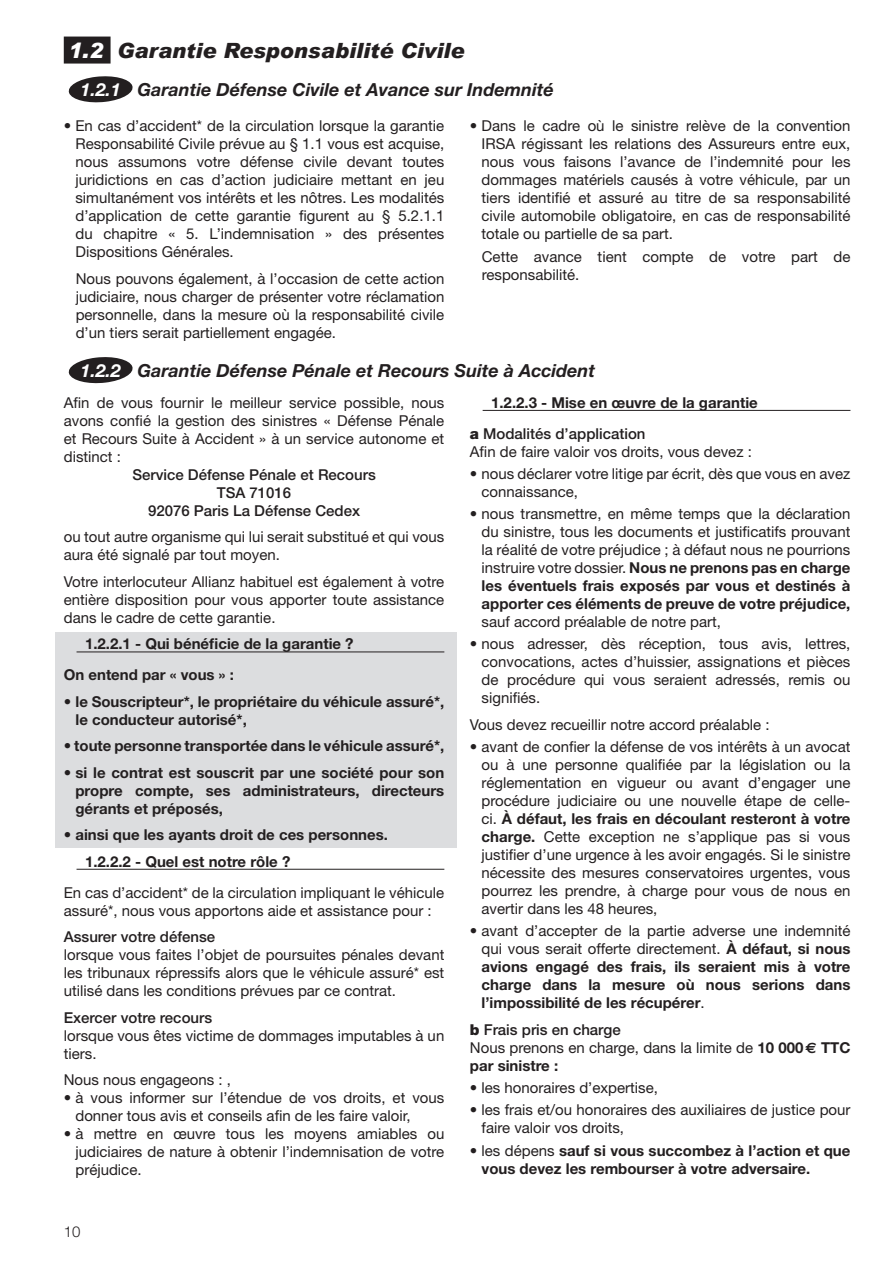
<style>
.page{position:relative;width:893px;height:1263px;background:#fff}
.page>*{position:absolute;margin:0;border:0;box-sizing:border-box;transform-origin:0 0}
.t1{font:italic 900 21px "Arial";color:#231f20}
.t2{font:italic 700 18px "Helvetica Neue";color:#231f20}
.t3{font:15px/18px "Helvetica Neue";color:#231f20;text-align:justify}
.t4{font:700 15px/18px "Helvetica Neue";color:#231f20}
.t5{font:500 15px/18px "Helvetica Neue";color:#231f20;text-align:center}
.t6{font:300 15px "Helvetica Neue";color:#231f20}
.s1{color:#fff}
.s2{font-weight:900}
.s3{font-weight:500}
.s4{font-weight:700}
.s5{font-weight:400}
.s6{font-family:"Euro Sans";font-weight:700}
</style>
<div class="page">
<div style="left:55px;top:632px;width:402px;height:216px;background:#dcdddf"></div>
<div style="left:64px;top:37px;width:47px;height:27px;background:#231f20"></div>
<svg style="left:68px;top:76px;width:65px;height:27px"></svg>
<svg style="left:68px;top:357px;width:65px;height:27px"></svg>
<hr style="left:77px;top:651px;width:367px;height:1px;background:#231f20">
<hr style="left:77px;top:869px;width:367px;height:1px;background:#231f20">
<hr style="left:483px;top:410px;width:367px;height:1px;background:#231f20">
<h1 class="t1" style="left:68px;top:37px;width:398px"><span class="s1">1.2</span> Garantie Responsabilité Civile</h1>
<p class="t2" style="left:81px;top:79px;width:475px"><span class="s1">1.2.1</span> Garantie Défense Civile et Avance sur Indemnité</p>
<p class="t3" style="left:75px;top:117px;width:370px;text-indent:-12px">• En cas d’accident* de la circulation lorsque la garantie Responsabilité Civile prévue au § 1.1 vous est acquise, nous assumons votre défense civile devant toutes juridictions en cas d’action judiciaire mettant en jeu simultanément vos intérêts et les nôtres. Les modalités d’application de cette garantie figurent au § 5.2.1.1 du chapitre « 5. L’indemnisation » des présentes Dispositions Générales.</p>
<p class="t3" style="left:76px;top:269px;width:370px">Nous pouvons également, à l’occasion de cette action judiciaire, nous charger de présenter votre réclamation personnelle, dans la mesure où la responsabilité civile d’un tiers serait partiellement engagée.</p>
<p class="t3" style="left:482px;top:117px;width:370px;text-indent:-12px">• Dans le cadre où le sinistre relève de la convention IRSA régissant les relations des Assureurs entre eux, nous vous faisons l’avance de l’indemnité pour les dommages matériels causés à votre véhicule, par un tiers identifié et assuré au titre de sa responsabilité civile automobile obligatoire, en cas de responsabilité totale ou partielle de sa part.</p>
<p class="t3" style="left:482px;top:247px;width:370px">Cette avance tient compte de votre part de responsabilité.</p>
<p class="t2" style="left:81px;top:360px;width:516px"><span class="s1">1.2.2</span> Garantie Défense Pénale et Recours Suite à Accident</p>
<p class="t3" style="left:64px;top:393px;width:382px">Afin de vous fournir le meilleur service possible, nous avons confié la gestion des sinistres « Défense Pénale et Recours Suite à Accident » à un service autonome et distinct :</p>
<p class="t5" style="left:132px;top:465px;width:245px">Service Défense Pénale et Recours<br>TSA 71016<br>92076 Paris La Défense Cedex</p>
<p class="t3" style="left:64px;top:528px;width:382px">ou tout autre organisme qui lui serait substitué et qui vous aura été signalé par tout moyen.</p>
<p class="t3" style="left:64px;top:572px;width:382px">Votre interlocuteur Allianz habituel est également à votre entière disposition pour vous apporter toute assistance dans le cadre de cette garantie.</p>
<p class="t4" style="left:64px;top:628px;width:291px;line-height:30.8px;text-indent:21px">1.2.2.1 - Qui bénéficie de la garantie ?<br>On entend par « vous » :</p>
<p class="t4" style="left:75px;top:692px;width:370px;text-indent:-12px">• le Souscripteur*, le propriétaire du véhicule assuré*, le conducteur autorisé*,</p>
<p class="t4" style="left:64px;top:736px;width:382px">• toute personne transportée dans le véhicule assuré*,</p>
<p class="t4" style="left:75px;top:763px;width:370px;text-align:justify;text-indent:-12px">• si le contrat est souscrit par une société pour son propre compte, ses administrateurs, directeurs gérants et préposés,</p>
<p class="t4" style="left:85px;top:821px;width:304px;line-height:26.5px;text-indent:-21px">• ainsi que les ayants droit de ces personnes.<br>1.2.2.2 - Quel est notre rôle ?</p>
<p class="t3" style="left:64px;top:883px;width:382px">En cas d’accident* de la circulation impliquant le véhicule assuré*, nous vous apportons aide et assistance pour :</p>
<p class="t5" style="left:64px;top:927px;width:153px">Assurer votre défense</p>
<p class="t3" style="left:64px;top:945px;width:382px">lorsque vous faites l’objet de poursuites pénales devant les tribunaux répressifs alors que le véhicule assuré* est utilisé dans les conditions prévues par ce contrat.</p>
<p class="t5" style="left:64px;top:1008px;width:150px">Exercer votre recours</p>
<p class="t3" style="left:64px;top:1026px;width:382px">lorsque vous êtes victime de dommages imputables à un tiers.</p>
<p class="t3" style="left:64px;top:1070px;width:169px">Nous nous engageons : ,</p>
<p class="t3" style="left:75px;top:1088px;width:370px;text-indent:-12px">• à vous informer sur l’étendue de vos droits, et vous donner tous avis et conseils afin de les faire valoir,</p>
<p class="t3" style="left:75px;top:1124px;width:370px;text-indent:-12px">• à mettre en œuvre tous les moyens amiables ou judiciaires de nature à obtenir l’indemnisation de votre préjudice.</p>
<p class="t4" style="left:470px;top:387px;width:289px;line-height:30.8px;text-indent:21px">1.2.2.3 - Mise en œuvre de la garantie <span class="s2">a</span> <span class="s3">Modalités d’application</span></p>
<p class="t3" style="left:470px;top:442px;width:283px">Afin de faire valoir vos droits, vous devez :</p>
<p class="t3" style="left:482px;top:464px;width:370px;text-indent:-12px">• nous déclarer votre litige par écrit, dès que vous en avez connaissance,</p>
<p class="t3" style="left:482px;top:505px;width:370px;text-indent:-12px">• nous transmettre, en même temps que la déclaration du sinistre, tous les documents et justificatifs prouvant la réalité de votre préjudice ; à défaut nous ne pourrions instruire votre dossier. <span class="s4">Nous ne prenons pas en charge les éventuels frais exposés par vous et destinés à apporter ces éléments de preuve de votre préjudice,</span></p>
<p class="t3" style="left:482px;top:613px;width:241px">sauf accord préalable de notre part,</p>
<p class="t3" style="left:482px;top:635px;width:370px;text-indent:-12px">• nous adresser, dès réception, tous avis, lettres, convocations, actes d’huissier, assignations et pièces de procédure qui vous seraient adressés, remis ou signifiés.</p>
<p class="t3" style="left:470px;top:715px;width:301px">Vous devez recueillir notre accord préalable :</p>
<p class="t3" style="left:482px;top:738px;width:370px;text-indent:-12px">• avant de confier la défense de vos intérêts à un avocat ou à une personne qualifiée par la législation ou la réglementation en vigueur ou avant d’engager une procédure judiciaire ou une nouvelle étape de celle&shy;ci. <span class="s4">À défaut, les frais en découlant resteront à votre charge.</span> Cette exception ne s’applique pas si vous justifier d’une urgence à les avoir engagés. Si le sinistre nécessite des mesures conservatoires urgentes, vous pourrez les prendre, à charge pour vous de nous en avertir dans les 48 heures,</p>
<p class="t4" style="left:482px;top:922px;width:370px;text-align:justify;text-indent:-12px"><span class="s5">• avant d’accepter de la partie adverse une indemnité qui vous serait offerte directement.</span> À défaut, si nous avions engagé des frais, ils seraient mis à votre charge dans la mesure où nous serions dans l’impossibilité de les récupérer<span class="s5">.</span></p>
<p class="t3" style="left:470px;top:1020px;width:382px;text-align:left"><span class="s2">b</span> <span class="s3">Frais pris en charge<br></span>Nous prenons en charge, dans la limite de <span class="s4">10 000</span><span class="s6">€</span> <span class="s4">TTC par sinistre :</span></p>
<p class="t3" style="left:470px;top:1079px;width:190px">• les honoraires d’expertise,</p>
<p class="t3" style="left:482px;top:1101px;width:370px;text-indent:-12px">• les frais et/ou honoraires des auxiliaires de justice pour faire valoir vos droits,</p>
<p class="t4" style="left:482px;top:1141px;width:370px;text-indent:-12px"><span class="s5">• les dépens</span> sauf si vous succombez à l’action et que vous devez les rembourser à votre adversaire.</p>
<p class="t6" style="left:64px;top:1223px;width:18px">10</p>
</div>
